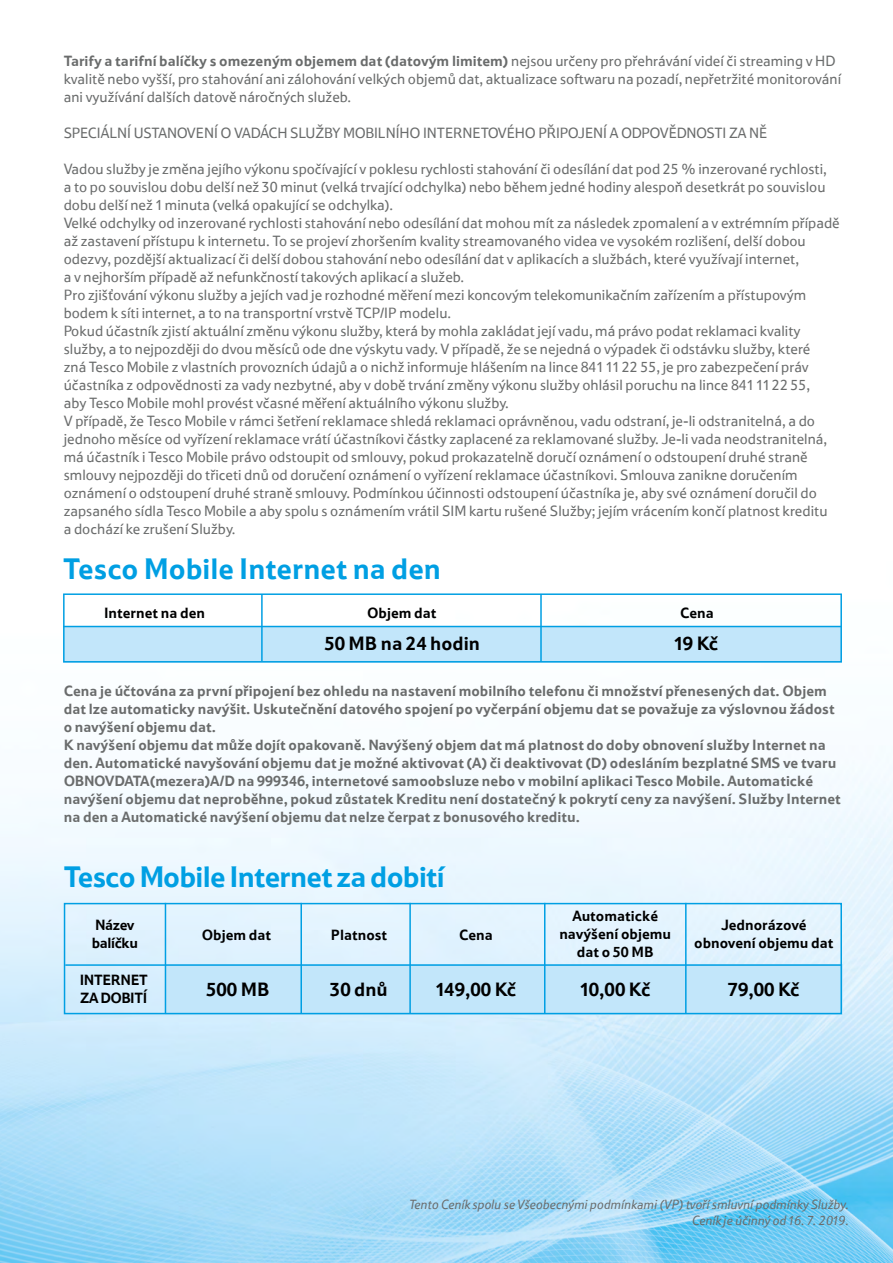
<style>
.page{position:relative;width:893px;height:1263px;background:#fff}
.page>*{position:absolute;margin:0;border:0;box-sizing:border-box;transform-origin:0 0}
.t1{font:700 30px "Tesco OT";letter-spacing:-.025em;color:#009fe3}
.t2{font:700 30px "Tesco OT";letter-spacing:-.005em;color:#009fe3}
.t3{font:700 19.5px "Tesco OT";color:#000}
.t4{font:15px/18px "Tesco OT";color:#6a6c6c}
.t5{font:700 15px/18px "Tesco OT";color:#6a6c6c}
.t6{font:700 15px/18px "Tesco OT";color:#000;text-align:center}
.t7{font:700 15px/18px "Tesco OT";letter-spacing:-.02em;color:#000}
.t8{font:700 15px/18px "Tesco OT";letter-spacing:-.025em;color:#000}
.t9{font:italic 13.5px/16.2px "Tesco OT";color:#6a6c6c;text-align:right}
.s1{font-weight:700}
</style>
<div class="page">
<img style="left:0;top:625px;width:893px;height:638px">
<div style="left:165px;top:964px;width:678px;height:50px;background:#c2e6fa"></div>
<hr style="left:300px;top:903px;width:2px;height:111px;background:#009fe3">
<hr style="left:409px;top:903px;width:2px;height:111px;background:#009fe3">
<hr style="left:685px;top:903px;width:2px;height:111px;background:#009fe3">
<hr style="left:544px;top:903px;width:1px;height:111px;background:#009fe3">
<hr style="left:65px;top:964px;width:777px;height:2px;background:#009fe3">
<hr style="left:165px;top:903px;width:1px;height:111px;background:#009fe3">
<div style="left:64px;top:903px;width:778px;height:111px;border:2px solid #009fe3"></div>
<div style="left:63px;top:626px;width:779px;height:36px;background:#c2e6fa"></div>
<hr style="left:261px;top:594px;width:2px;height:67px;background:#009fe3">
<hr style="left:540px;top:594px;width:2px;height:68px;background:#009fe3">
<hr style="left:63px;top:626px;width:778px;height:1px;background:#009fe3">
<div style="left:63px;top:593px;width:779px;height:69px;border:2px solid #009fe3"></div>
<p class="t4" style="left:64px;top:51px;width:779px"><span class="s1">Tarify a tarifní balíčky s omezeným objemem dat (datovým limitem)</span> nejsou určeny pro přehrávání videí či streaming v HD kvalitě nebo vyšší, pro stahování ani zálohování velkých objemů dat, aktualizace softwaru na pozadí, nepřetržité monitorování ani využívání dalších datově náročných služeb.</p>
<p class="t4" style="left:64px;top:123px;width:705px">SPECIÁLNÍ USTANOVENÍ O VADÁCH SLUŽBY MOBILNÍHO INTERNETOVÉHO PŘIPOJENÍ A ODPOVĚDNOSTI ZA NĚ</p>
<p class="t4" style="left:64px;top:159px;width:777px">Vadou služby je změna jejího výkonu spočívající v poklesu rychlosti stahování či odesílání dat pod 25 % inzerované rychlosti,<br>a to po souvislou dobu delší než 30 minut (velká trvající odchylka) nebo během jedné hodiny alespoň desetkrát po souvislou dobu delší než 1 minuta (velká opakující se odchylka).<br>Velké odchylky od inzerované rychlosti stahování nebo odesílání dat mohou mít za následek zpomalení a v extrémním případě až zastavení přístupu k internetu. To se projeví zhoršením kvality streamovaného videa ve vysokém rozlišení, delší dobou odezvy, pozdější aktualizací či delší dobou stahování nebo odesílání dat v aplikacích a službách, které využívají internet,<br>a v nejhorším případě až nefunkčností takových aplikací a služeb.<br>Pro zjišťování výkonu služby a jejích vad je rozhodné měření mezi koncovým telekomunikačním zařízením a přístupovým bodem k síti internet, a to na transportní vrstvě TCP/IP modelu.<br>Pokud účastník zjistí aktuální změnu výkonu služby, která by mohla zakládat její vadu, má právo podat reklamaci kvality služby, a to nejpozději do dvou měsíců ode dne výskytu vady. V případě, že se nejedná o výpadek či odstávku služby, které<br>zná Tesco Mobile z vlastních provozních údajů a o nichž informuje hlášením na lince 841 11 22 55, je pro zabezpečení práv účastníka z odpovědnosti za vady nezbytné, aby v době trvání změny výkonu služby ohlásil poruchu na lince 841 11 22 55,<br>aby Tesco Mobile mohl provést včasné měření aktuálního výkonu služby.<br>V případě, že Tesco Mobile v rámci šetření reklamace shledá reklamaci oprávněnou, vadu odstraní, je-li odstranitelná, a do jednoho měsíce od vyřízení reklamace vrátí účastníkovi částky zaplacené za reklamované služby. Je-li vada neodstranitelná, má účastník i Tesco Mobile právo odstoupit od smlouvy, pokud prokazatelně doručí oznámení o odstoupení druhé straně smlouvy nejpozději do třiceti dnů od doručení oznámení o vyřízení reklamace účastníkovi. Smlouva zanikne doručením oznámení o odstoupení druhé straně smlouvy. Podmínkou účinnosti odstoupení účastníka je, aby své oznámení doručil do zapsaného sídla Tesco Mobile a aby spolu s oznámením vrátil SIM kartu rušené Služby; jejím vrácením končí platnost kreditu<br>a dochází ke zrušení Služby.</p>
<h1 class="t2" style="left:63px;top:549px;width:380px">Tesco Mobile Internet na den</h1>
<p class="t6" style="left:104px;top:604px;width:103px">Internet na den</p>
<h2 class="t3" style="left:324px;top:631px;width:157px">50 MB na 24 hodin</h2>
<h2 class="t3" style="left:674px;top:631px;width:46px">19 Kč</h2>
<p class="t6" style="left:367px;top:604px;width:71px">Objem dat</p>
<p class="t6" style="left:680px;top:604px;width:35px">Cena</p>
<p class="t5" style="left:64px;top:681px;width:779px">Cena je účtována za první připojení bez ohledu na nastavení mobilního telefonu či množství přenesených dat. Objem dat lze automaticky navýšit. Uskutečnění datového spojení po vyčerpání objemu dat se považuje za výslovnou žádost o navýšení objemu dat.<br>K navýšení objemu dat může dojít opakovaně. Navýšený objem dat má platnost do doby obnovení služby Internet na den. Automatické navyšování objemu dat je možné aktivovat (A) či deaktivovat (D) odesláním bezplatné SMS ve tvaru OBNOVDATA(mezera)A/D na 999346, internetové samoobsluze nebo v mobilní aplikaci Tesco Mobile. Automatické navýšení objemu dat neproběhne, pokud zůstatek Kreditu není dostatečný k pokrytí ceny za navýšení. Služby Internet na den a Automatické navýšení objemu dat nelze čerpat z bonusového kreditu.</p>
<h1 class="t1" style="left:64px;top:857px;width:383px">Tesco Mobile Internet za dobití</h1>
<p class="t8" style="left:92px;top:916px;width:48px">Název balíčku</p>
<p class="t7" style="left:80px;top:971px;width:70px">INTERNET<br>ZA DOBITÍ</p>
<h2 class="t3" style="left:206px;top:976px;width:65px">500 MB</h2>
<h2 class="t3" style="left:330px;top:976px;width:59px">30 dnů</h2>
<h2 class="t3" style="left:435px;top:976px;width:83px">149,00 Kč</h2>
<h2 class="t3" style="left:580px;top:976px;width:72px">10,00 Kč</h2>
<h2 class="t3" style="left:728px;top:976px;width:73px">79,00 Kč</h2>
<p class="t6" style="left:559px;top:907px;width:113px">Automatické navýšení objemu dat o 50 MB</p>
<p class="t6" style="left:694px;top:915px;width:141px">Jednorázové obnovení objemu dat</p>
<p class="t6" style="left:202px;top:925px;width:71px">Objem dat</p>
<p class="t6" style="left:331px;top:925px;width:58px">Platnost</p>
<p class="t6" style="left:459px;top:926px;width:35px">Cena</p>
<p class="t9" style="left:409px;top:1196px;width:441px">Tento Ceník spolu se Všeobecnými podmínkami (VP) tvoří smluvní podmínky Služby.<br>Ceník je účinný od 16. 7. 2019.</p>
</div>
